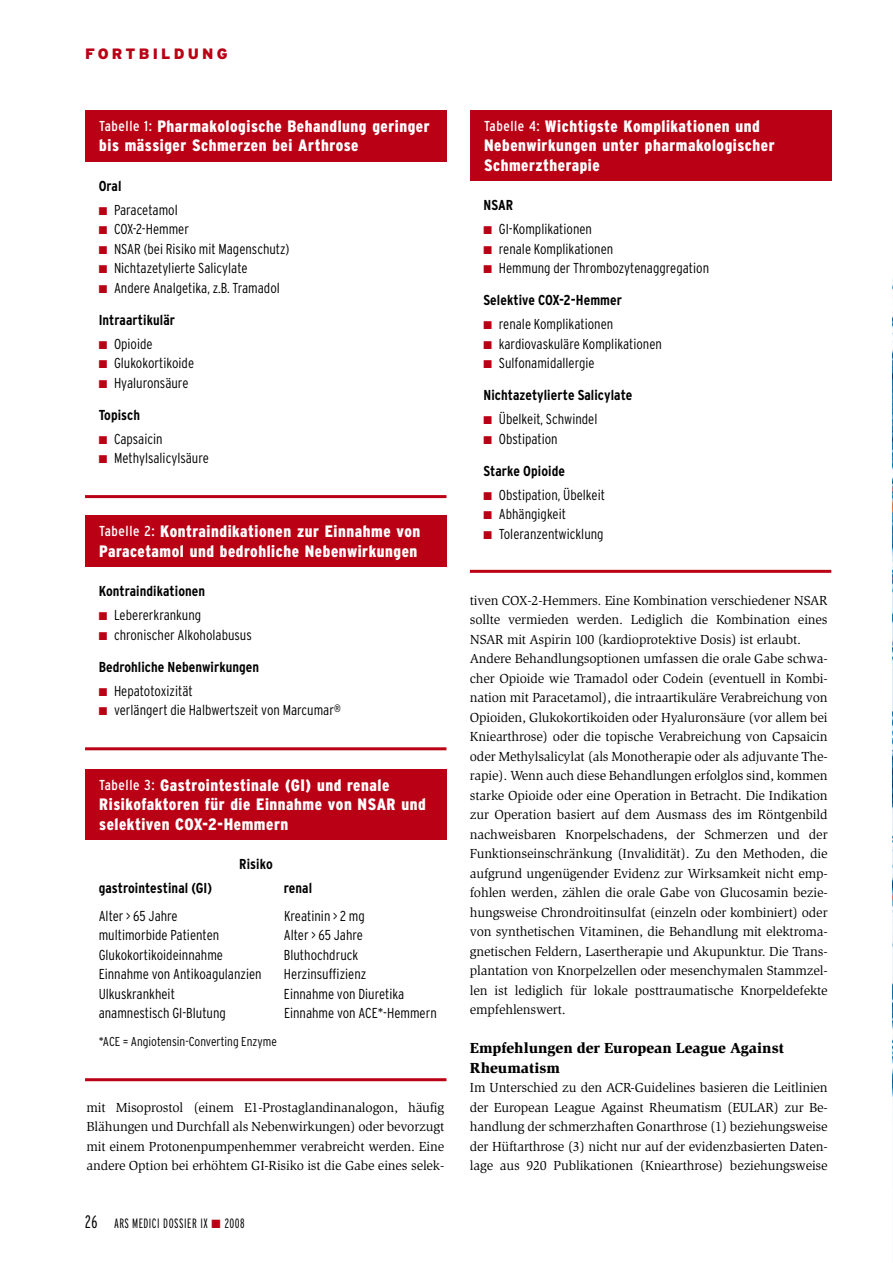
<style>
.page{position:relative;width:893px;height:1263px;background:#fff}
.page>*{position:absolute;margin:0;border:0;box-sizing:border-box;transform-origin:0 0}
.t1{font:900 condensed 16.5px/19.5px "Interstate";letter-spacing:.035em;color:#fff}
.t2{font:900 15px/19.5px "Slimbach";color:#000}
.t3{font:900 15px "Interstate";letter-spacing:.215em;color:#ba0014}
.t4{font:300 condensed 14.4px "Interstate";color:#000}
.t5{font:700 condensed 14.4px "Interstate";letter-spacing:.005em;color:#000}
.t6{font:13.5px/19.5px "Slimbach";letter-spacing:-.01em;color:#000;text-align:justify}
.t7{font:300 extra-condensed 13.5px "Interstate";letter-spacing:.035em;color:#000}
.t8{font:300 condensed 12.9px "Interstate";color:#000}
.s1{font-weight:400;font-size:14.4px}
.s2{color:#ba0014}
.s3{font-size:18px}
</style>
<div class="page">
<svg style="left:892px;top:279px;width:1px;height:842px"></svg>
<hr style="left:85px;top:495px;width:361px;height:3px;background:#ba0014">
<div style="left:85px;top:111px;width:361px;height:51px;background:#ba0014"></div>
<hr style="left:470px;top:570px;width:361px;height:3px;background:#ba0014">
<div style="left:470px;top:111px;width:361px;height:70px;background:#ba0014"></div>
<hr style="left:85px;top:747px;width:361px;height:3px;background:#ba0014">
<div style="left:85px;top:516px;width:361px;height:51px;background:#ba0014"></div>
<hr style="left:85px;top:1078px;width:361px;height:3px;background:#ba0014">
<div style="left:85px;top:769px;width:361px;height:71px;background:#ba0014"></div>
<p class="t3" style="left:85px;top:48px;width:144px">FORTBILDUNG</p>
<p class="t1" style="left:99px;top:118px;width:332px"><span class="s1">Tabelle 1:</span> Pharmakologische Behandlung geringer bis mässiger Schmerzen bei Arthrose</p>
<p class="t5" style="left:99px;top:181px;width:24px">Oral</p>
<p class="t4" style="left:99px;top:204px;width:81px"><span class="s2">■</span> Paracetamol</p>
<p class="t4" style="left:99px;top:224px;width:92px"><span class="s2">■</span> COX-2-Hemmer</p>
<p class="t4" style="left:99px;top:243px;width:192px"><span class="s2">■</span> NSAR (bei Risiko mit Magenschutz)</p>
<p class="t4" style="left:99px;top:263px;width:150px"><span class="s2">■</span> Nichtazetylierte Salicylate</p>
<p class="t4" style="left:99px;top:282px;width:183px"><span class="s2">■</span> Andere Analgetika, z.B. Tramadol</p>
<p class="t5" style="left:99px;top:315px;width:78px">Intraartikulär</p>
<p class="t4" style="left:99px;top:338px;width:56px"><span class="s2">■</span> Opioide</p>
<p class="t4" style="left:99px;top:358px;width:97px"><span class="s2">■</span> Glukokortikoide</p>
<p class="t4" style="left:99px;top:377px;width:91px"><span class="s2">■</span> Hyaluronsäure</p>
<p class="t5" style="left:99px;top:410px;width:43px">Topisch</p>
<p class="t4" style="left:99px;top:433px;width:65px"><span class="s2">■</span> Capsaicin</p>
<p class="t4" style="left:99px;top:453px;width:112px"><span class="s2">■</span> Methylsalicylsäure</p>
<p class="t1" style="left:99px;top:523px;width:322px"><span class="s1">Tabelle 2:</span> Kontraindikationen zur Einnahme von<br>Paracetamol und bedrohliche Nebenwirkungen</p>
<p class="t5" style="left:99px;top:586px;width:108px">Kontraindikationen</p>
<p class="t4" style="left:99px;top:610px;width:104px"><span class="s2">■</span> Lebererkrankung</p>
<p class="t4" style="left:99px;top:629px;width:155px"><span class="s2">■</span> chronischer Alkoholabusus</p>
<p class="t5" style="left:99px;top:661px;width:162px">Bedrohliche Nebenwirkungen</p>
<p class="t4" style="left:99px;top:685px;width:96px"><span class="s2">■</span> Hepatotoxizität</p>
<p class="t4" style="left:99px;top:705px;width:243px"><span class="s2">■</span> verlängert die Halbwertszeit von Marcumar<sup>®</sup></p>
<p class="t1" style="left:99px;top:776px;width:328px"><span class="s1">Tabelle 3:</span> Gastrointestinale (GI) und renale<br>Risikofaktoren für die Einnahme von NSAR und selektiven COX-2-Hemmern</p>
<p class="t5" style="left:239px;top:859px;width:35px">Risiko</p>
<p class="t5" style="left:99px;top:882px;width:115px">gastrointestinal (GI)</p>
<p class="t5" style="left:284px;top:882px;width:30px">renal</p>
<p class="t4" style="left:99px;top:910px;width:81px">Alter &gt; 65 Jahre</p>
<p class="t4" style="left:284px;top:910px;width:82px">Kreatinin &gt; 2 mg</p>
<p class="t4" style="left:99px;top:930px;width:122px">multimorbide Patienten</p>
<p class="t4" style="left:284px;top:930px;width:81px">Alter &gt; 65 Jahre</p>
<p class="t4" style="left:99px;top:949px;width:126px">Glukokortikoideinnahme</p>
<p class="t4" style="left:284px;top:949px;width:76px">Bluthochdruck</p>
<p class="t4" style="left:99px;top:969px;width:164px">Einnahme von Antikoagulanzien</p>
<p class="t4" style="left:284px;top:969px;width:84px">Herzinsuffizienz</p>
<p class="t4" style="left:99px;top:988px;width:78px">Ulkuskrankheit</p>
<p class="t4" style="left:284px;top:988px;width:122px">Einnahme von Diuretika</p>
<p class="t4" style="left:99px;top:1008px;width:129px">anamnestisch GI-Blutung</p>
<p class="t4" style="left:284px;top:1008px;width:154px">Einnahme von ACE*-Hemmern</p>
<p class="t8" style="left:99px;top:1037px;width:180px">*ACE = Angiotensin-Converting Enzyme</p>
<p class="t6" style="left:87px;top:1099px;width:359px">mit Misoprostol (einem E1-Prostaglandinanalogon, häufig Blähungen und Durchfall als Nebenwirkungen) oder bevorzugt mit einem Protonenpumpenhemmer verabreicht werden. Eine andere Option bei erhöhtem GI-Risiko ist die Gabe eines selek-</p>
<p class="t7" style="left:85px;top:1218px;width:161px"><span class="s3">26</span> ARS MEDICI DOSSIER IX <span class="s2">■</span> 2008</p>
<p class="t1" style="left:484px;top:118px;width:292px"><span class="s1">Tabelle 4:</span> Wichtigste Komplikationen und<br>Nebenwirkungen unter pharmakologischer<br>Schmerztherapie</p>
<p class="t5" style="left:483px;top:200px;width:31px">NSAR</p>
<p class="t4" style="left:483px;top:223px;width:110px"><span class="s2">■</span> GI-Komplikationen</p>
<p class="t4" style="left:483px;top:243px;width:131px"><span class="s2">■</span> renale Komplikationen</p>
<p class="t4" style="left:483px;top:262px;width:227px"><span class="s2">■</span> Hemmung der Thrombozytenaggregation</p>
<p class="t5" style="left:483px;top:295px;width:140px">Selektive COX-2-Hemmer</p>
<p class="t4" style="left:483px;top:319px;width:131px"><span class="s2">■</span> renale Komplikationen</p>
<p class="t4" style="left:483px;top:338px;width:180px"><span class="s2">■</span> kardiovaskuläre Komplikationen</p>
<p class="t4" style="left:483px;top:358px;width:113px"><span class="s2">■</span> Sulfonamidallergie</p>
<p class="t5" style="left:483px;top:390px;width:150px">Nichtazetylierte Salicylate</p>
<p class="t4" style="left:483px;top:414px;width:115px"><span class="s2">■</span> Übelkeit, Schwindel</p>
<p class="t4" style="left:483px;top:433px;width:76px"><span class="s2">■</span> Obstipation</p>
<p class="t5" style="left:483px;top:465px;width:83px">Starke Opioide</p>
<p class="t4" style="left:483px;top:489px;width:123px"><span class="s2">■</span> Obstipation, Übelkeit</p>
<p class="t4" style="left:483px;top:509px;width:84px"><span class="s2">■</span> Abhängigkeit</p>
<p class="t4" style="left:483px;top:528px;width:122px"><span class="s2">■</span> Toleranzentwicklung</p>
<p class="t6" style="left:470px;top:592px;width:359px;text-align:left">tiven COX-2-Hemmers. Eine Kombination verschiedener NSAR sollte vermieden werden. Lediglich die Kombination eines NSAR mit Aspirin 100 (kardioprotektive Dosis) ist erlaubt.<br>Andere Behandlungsoptionen umfassen die orale Gabe schwa&shy;cher Opioide wie Tramadol oder Codein (eventuell in Kombi&shy;nation mit Paracetamol), die intraartikuläre Verabreichung von Opioiden, Glukokortikoiden oder Hyaluronsäure (vor allem bei Kniearthrose) oder die topische Verabreichung von Capsaicin oder Methylsalicylat (als Monotherapie oder als adjuvante The&shy;rapie). Wenn auch diese Behandlungen erfolglos sind, kommen starke Opioide oder eine Operation in Betracht. Die Indikation zur Operation basiert auf dem Ausmass des im Röntgenbild nachweisbaren Knorpelschadens, der Schmerzen und der Funktionseinschränkung (Invalidität). Zu den Methoden, die aufgrund ungenügender Evidenz zur Wirksamkeit nicht emp&shy;fohlen werden, zählen die orale Gabe von Glucosamin bezie&shy;hungsweise Chrondroitinsulfat (einzeln oder kombiniert) oder von synthetischen Vitaminen, die Behandlung mit elektroma - gnetischen Feldern, Lasertherapie und Akupunktur. Die Trans&shy;plantation von Knorpelzellen oder mesenchymalen Stammzel&shy;len ist lediglich für lokale posttraumatische Knorpeldefekte empfehlenswert.</p>
<p class="t2" style="left:470px;top:1040px;width:316px">Empfehlungen der European League Against<br>Rheumatism</p>
<p class="t6" style="left:470px;top:1079px;width:359px">Im Unterschied zu den ACR-Guidelines basieren die Leitlinien der European League Against Rheumatism (EULAR) zur Be&shy;handlung der schmerzhaften Gonarthrose (1) beziehungsweise der Hüftarthrose (3) nicht nur auf der evidenzbasierten Daten&shy;lage aus 920 Publikationen (Kniearthrose) beziehungsweise</p>
</div>
